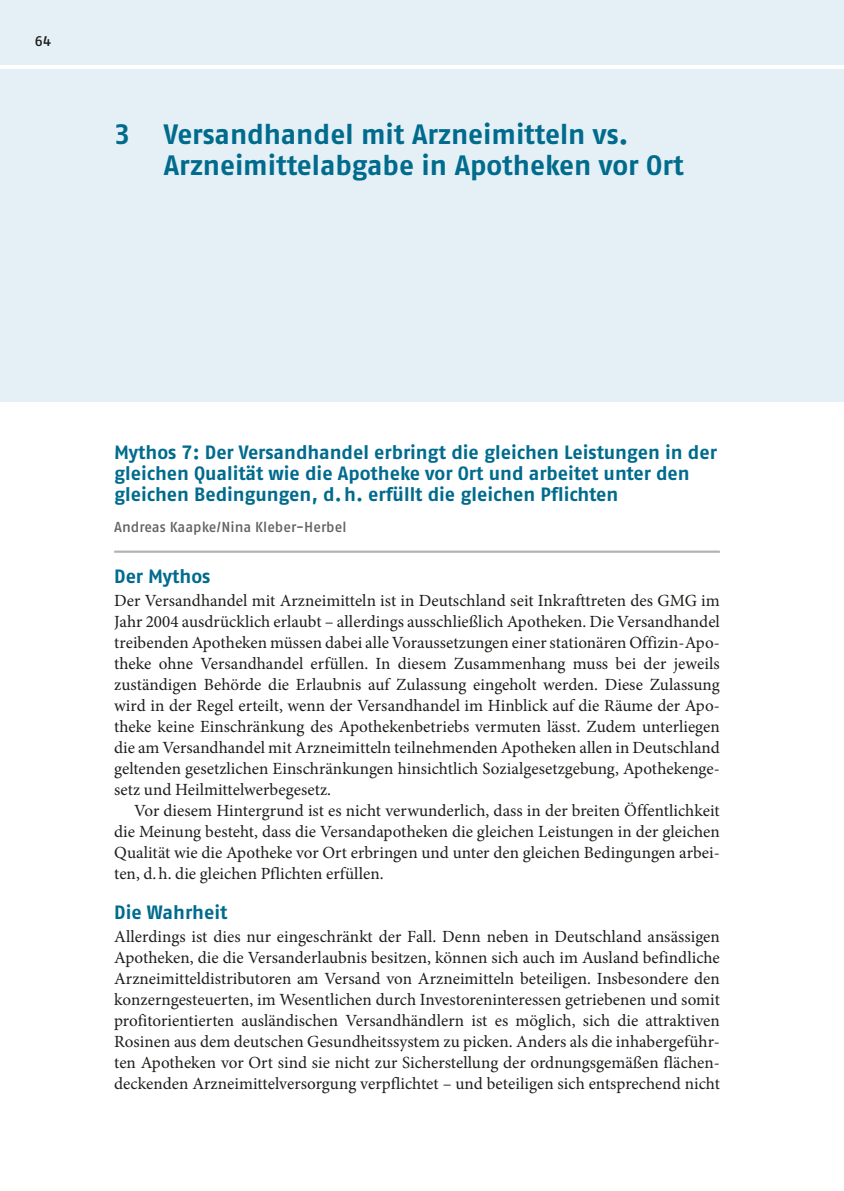
<style>
.page{position:relative;width:844px;height:1191px;background:#fff}
.page>*{position:absolute;margin:0;border:0;box-sizing:border-box;transform-origin:0 0}
.t1{font:700 28px/31.5px "Fago Pro";color:#006b8d}
.t2{font:700 19.25px/21px "Fago Pro";color:#006b8d}
.t3{font:17.15px/21px "Minion Pro";letter-spacing:.005em;color:#1d1d1b;text-align:justify}
.t4{font:600 14.35px "Fago Pro";color:#646463}
.t5{font:600 14px "Fago Pro";color:#1d1d1b}
</style>
<div class="page">
<div style="left:114px;top:0;width:729px;height:64px;background:#e4f0f5"></div>
<div style="left:0;top:0;width:114px;height:64px;background:#e4f0f5"></div>
<div style="left:0;top:69px;width:843px;height:333px;background:#e4f0f5"></div>
<hr style="left:114px;top:550px;width:605px;height:3px;background:#b2b2b2">
<p class="t5" style="left:35px;top:32px;width:18px">64</p>
<h1 class="t1" style="left:164px;top:118px;width:521px;text-indent:-50px">3 Versandhandel mit Arzneimitteln vs.<br>Arzneimittelabgabe in Apotheken vor Ort</h1>
<p class="t2" style="left:114px;top:442px;width:604px">Mythos 7: Der Versandhandel erbringt die gleichen Leistungen in der gleichen Qualität wie die Apotheke vor Ort und arbeitet unter den gleichen Bedingungen, d.h. erfüllt die gleichen Pflichten</p>
<p class="t4" style="left:114px;top:519px;width:234px">Andreas Kaapke/Nina Kleber-Herbel</p>
<p class="t2" style="left:114px;top:566px;width:98px">Der Mythos</p>
<p class="t3" style="left:114px;top:590px;width:607px">Der Versandhandel mit Arzneimitteln ist in Deutschland seit Inkrafttreten des GMG im Jahr 2004 ausdrücklich erlaubt – allerdings ausschließlich Apotheken. Die Versandhandel treibenden Apotheken müssen dabei alle Voraussetzungen einer stationären Offizin-Apo&shy;theke ohne Versandhandel erfüllen. In diesem Zusammenhang muss bei der jeweils zuständigen Behörde die Erlaubnis auf Zulassung eingeholt werden. Diese Zulassung wird in der Regel erteilt, wenn der Versandhandel im Hinblick auf die Räume der Apo&shy;theke keine Einschränkung des Apothekenbetriebs vermuten lässt. Zudem unterliegen die am Versandhandel mit Arzneimitteln teilnehmenden Apotheken allen in Deutschland geltenden gesetzlichen Einschränkungen hinsichtlich Sozialgesetzgebung, Apothekenge&shy;setz und Heilmittelwerbegesetz.</p>
<p class="t3" style="left:114px;top:800px;width:607px;text-indent:20px">Vor diesem Hintergrund ist es nicht verwunderlich, dass in der breiten Öffentlichkeit die Meinung besteht, dass die Versandapotheken die gleichen Leistungen in der gleichen Qualität wie die Apotheke vor Ort erbringen und unter den gleichen Bedingungen arbei&shy;ten, d.h. die gleichen Pflichten erfüllen.</p>
<p class="t2" style="left:114px;top:902px;width:115px">Die Wahrheit</p>
<p class="t3" style="left:114px;top:926px;width:607px">Allerdings ist dies nur eingeschränkt der Fall. Denn neben in Deutschland ansässigen Apotheken, die die Versanderlaubnis besitzen, können sich auch im Ausland befindliche Arzneimitteldistributoren am Versand von Arzneimitteln beteiligen. Insbesondere den konzerngesteuerten, im Wesentlichen durch Investoreninteressen getriebenen und somit profitorientierten ausländischen Versandhändlern ist es möglich, sich die attraktiven Rosinen aus dem deutschen Gesundheitssystem zu picken. Anders als die inhabergeführ&shy;ten Apotheken vor Ort sind sie nicht zur Sicherstellung der ordnungsgemäßen flächen&shy;deckenden Arzneimittelversorgung verpflichtet – und beteiligen sich entsprechend nicht</p>
</div>
